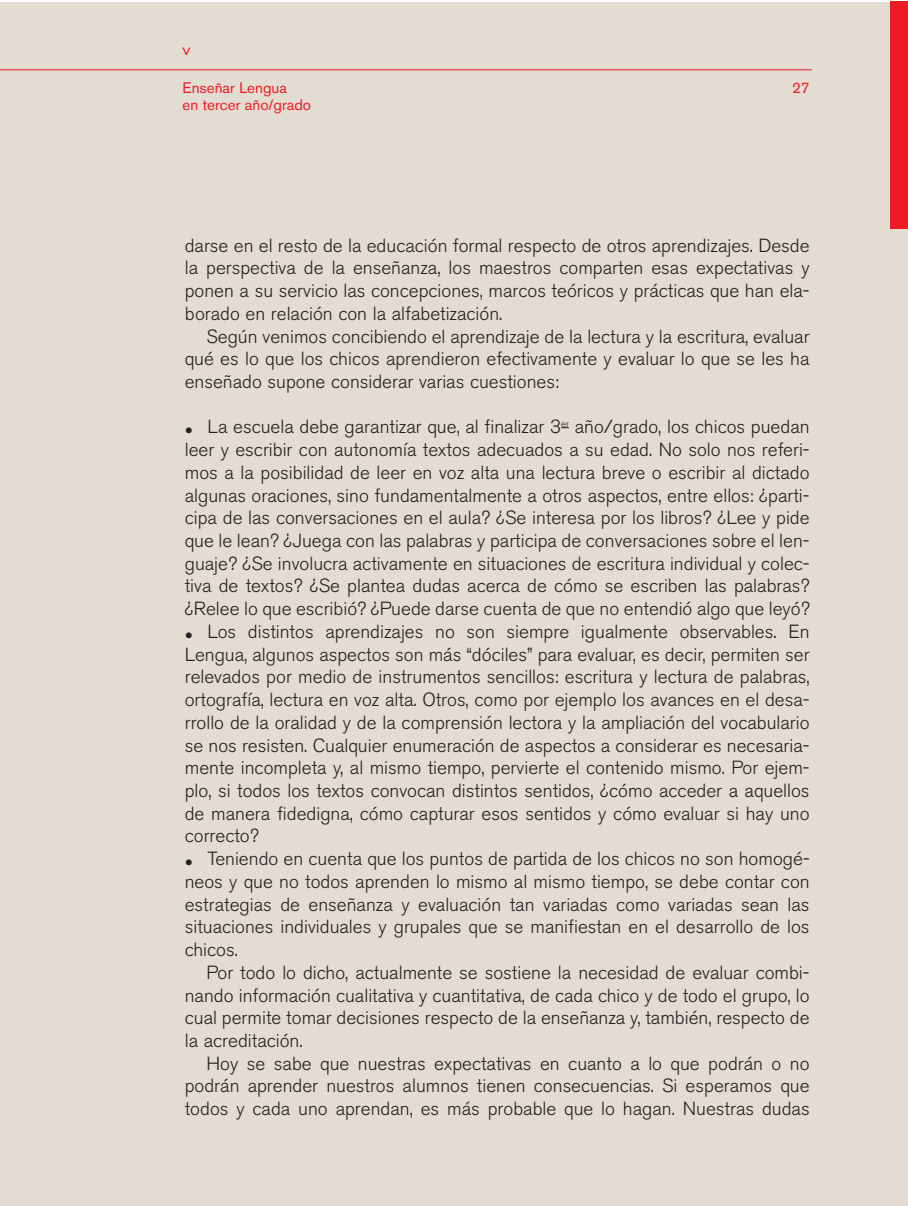
<style>
.page{position:relative;width:908px;height:1206px;background:#fff}
.page>*{position:absolute;margin:0;border:0;box-sizing:border-box;transform-origin:0 0}
.t1{font:300 18.9px/22.8px "Akzidenz Grotesk BE";color:#231f20;text-align:justify}
.t2{font:15.05px/17px "Akzidenz Grotesk BE";color:#ed1c24}
.t3{font:500 11.38px "Akzidenz Grotesk BE";color:#ed1c24}
.s1{font-size:24.5px}
</style>
<div class="page">
<div style="left:0;top:1px;width:908px;height:1205px;background:#e3dcd2"></div>
<p class="t3" style="left:183px;top:55px;width:9px;rotate:-90deg">&lt;</p>
<p class="t2" style="left:183px;top:81px;width:130px">Enseñar Lengua<br>en tercer año/grado</p>
<p class="t2" style="left:792px;top:80px;width:19px">27</p>
<p class="t1" style="left:185px;top:236px;width:626px">darse en el resto de la educación formal respecto de otros aprendizajes. Desde la perspectiva de la enseñanza, los maestros comparten esas expectativas y ponen a su servicio las concepciones, marcos teóricos y prácticas que han ela&shy;borado en relación con la alfabetización.</p>
<p class="t1" style="left:185px;top:327px;width:626px;text-indent:22px">Según venimos concibiendo el aprendizaje de la lectura y la escritura, evaluar qué es lo que los chicos aprendieron efectivamente y evaluar lo que se les ha enseñado supone considerar varias cuestiones:</p>
<p class="t1" style="left:185px;top:418px;width:626px"><span class="s1">•</span> La escuela debe garantizar que, al finalizar 3<sup>er</sup> año/grado, los chicos puedan leer y escribir con autonomía textos adecuados a su edad. No solo nos referi&shy;mos a la posibilidad de leer en voz alta una lectura breve o escribir al dictado algunas oraciones, sino fundamentalmente a otros aspectos, entre ellos: ¿parti&shy;cipa de las conversaciones en el aula? ¿Se interesa por los libros? ¿Lee y pide que le lean? ¿Juega con las palabras y participa de conversaciones sobre el len&shy;guaje? ¿Se involucra activamente en situaciones de escritura individual y colec&shy;tiva de textos? ¿Se plantea dudas acerca de cómo se escriben las palabras? ¿Relee lo que escribió? ¿Puede darse cuenta de que no entendió algo que leyó?</p>
<p class="t1" style="left:185px;top:622px;width:626px"><span class="s1">•</span> Los distintos aprendizajes no son siempre igualmente observables. En Lengua, algunos aspectos son más “dóciles” para evaluar, es decir, permiten ser relevados por medio de instrumentos sencillos: escritura y lectura de palabras, ortografía, lectura en voz alta. Otros, como por ejemplo los avances en el desa&shy;rrollo de la oralidad y de la comprensión lectora y la ampliación del vocabulario se nos resisten. Cualquier enumeración de aspectos a considerar es necesaria&shy;mente incompleta y, al mismo tiempo, pervierte el contenido mismo. Por ejem&shy;plo, si todos los textos convocan distintos sentidos, ¿cómo acceder a aquellos de manera fidedigna, cómo capturar esos sentidos y cómo evaluar si hay uno correcto?</p>
<p class="t1" style="left:185px;top:849px;width:626px"><span class="s1">•</span> Teniendo en cuenta que los puntos de partida de los chicos no son homogé&shy;neos y que no todos aprenden lo mismo al mismo tiempo, se debe contar con estrategias de enseñanza y evaluación tan variadas como variadas sean las situaciones individuales y grupales que se manifiestan en el desarrollo de los chicos.</p>
<p class="t1" style="left:185px;top:963px;width:626px;text-indent:22px">Por todo lo dicho, actualmente se sostiene la necesidad de evaluar combi&shy;nando información cualitativa y cuantitativa, de cada chico y de todo el grupo, lo cual permite tomar decisiones respecto de la enseñanza y, también, respecto de la acreditación.</p>
<p class="t1" style="left:185px;top:1054px;width:626px;text-indent:22px">Hoy se sabe que nuestras expectativas en cuanto a lo que podrán o no podrán aprender nuestros alumnos tienen consecuencias. Si esperamos que todos y cada uno aprendan, es más probable que lo hagan. Nuestras dudas</p>
</div>
